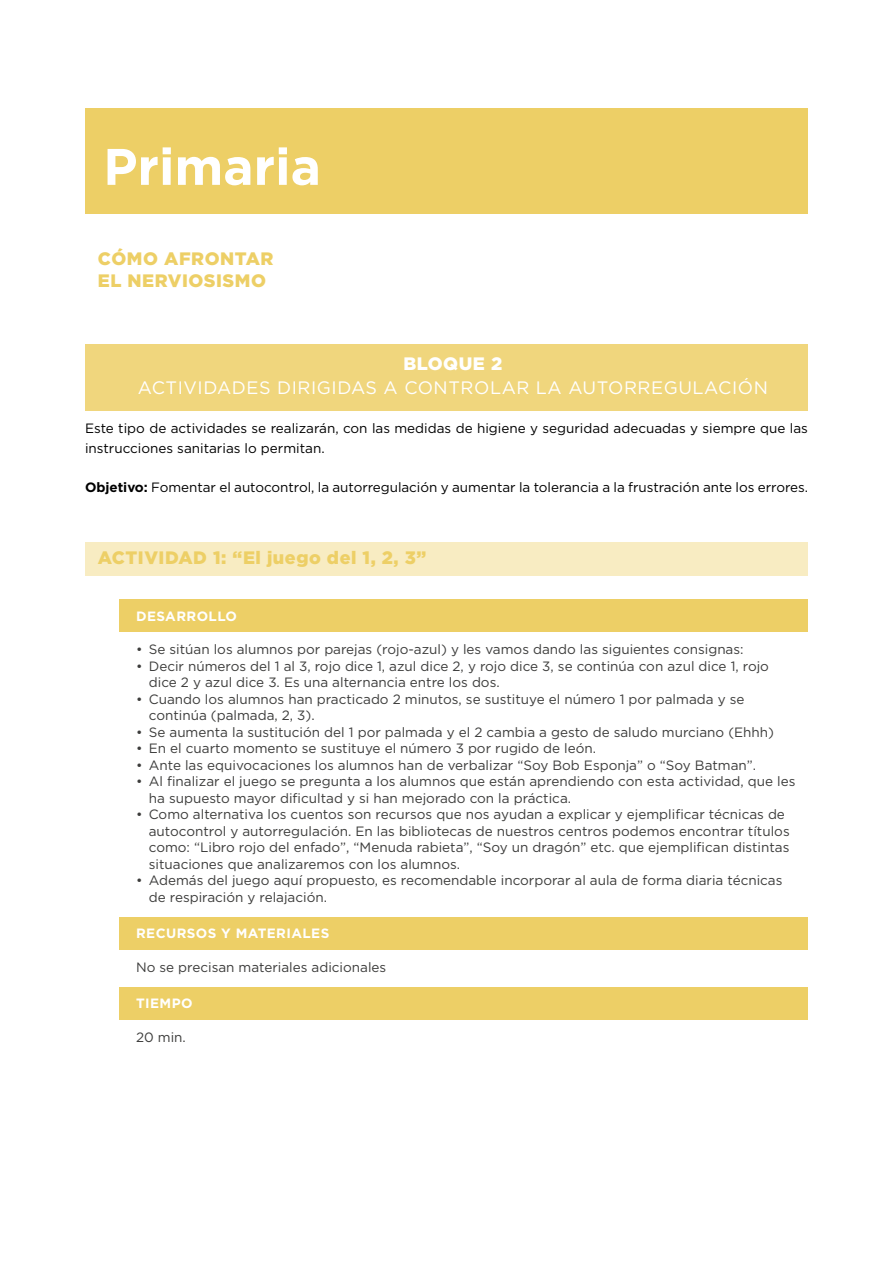
<style>
.page{position:relative;width:893px;height:1263px;background:#fff}
.page>*{position:absolute;margin:0;border:0;box-sizing:border-box;transform-origin:0 0}
.t1{font:700 51.3px "Gotham";color:#fff}
.t2{font:900 18px/21.6px "Gotham";letter-spacing:.03em;color:#edcf66}
.t3{font:18px "Gotham";letter-spacing:.03em;color:#fff}
.t4{font:900 18px "Gotham";letter-spacing:.03em;color:#fff}
.t5{font:13.5px/16.5px "Gotham";color:#3c3c3b}
.t6{font:13.5px/19.5px "Gotham";color:#000}
.t7{font:700 13.5px "Gotham";letter-spacing:.03em;color:#fff}
.s1{font-weight:700}
</style>
<div class="page">
<div style="left:85px;top:108px;width:723px;height:106px;background:#edcf66"></div>
<div style="left:85px;top:344px;width:723px;height:67px;background:#f0d67d"></div>
<div style="left:85px;top:543px;width:723px;height:33px;background:#f8ecc2"></div>
<div style="left:119px;top:599px;width:689px;height:33px;background:#edcf66"></div>
<div style="left:119px;top:917px;width:689px;height:32px;background:#edcf66"></div>
<div style="left:119px;top:987px;width:689px;height:32px;background:#edcf66"></div>
<h1 class="t1" style="left:103px;top:137px;width:219px">Primaria</h1>
<h2 class="t2" style="left:98px;top:247px;width:177px">CÓMO AFRONTAR<br>EL NERVIOSISMO</h2>
<h2 class="t4" style="left:403px;top:354px;width:100px">BLOQUE 2</h2>
<h2 class="t3" style="left:138px;top:376px;width:632px">ACTIVIDADES DIRIGIDAS A CONTROLAR LA AUTORREGULACIÓN</h2>
<p class="t6" style="left:85px;top:418px;width:724px">Este tipo de actividades se realizarán, con las medidas de higiene y seguridad adecuadas y siempre que las instrucciones sanitarias lo permitan.</p>
<p class="t6" style="left:85px;top:477px;width:724px"><span class="s1">Objetivo:</span> Fomentar el autocontrol, la autorregulación y aumentar la tolerancia a la frustración ante los errores.</p>
<h2 class="t2" style="left:98px;top:547px;width:330px">ACTIVIDAD 1: “El juego del 1, 2, 3”</h2>
<p class="t7" style="left:136px;top:608px;width:102px">DESARROLLO</p>
<p class="t5" style="left:136px;top:641px;width:609px">• Se sitúan los alumnos por parejas (rojo-azul) y les vamos dando las siguientes consignas:</p>
<p class="t5" style="left:149px;top:657px;width:622px;text-indent:-13px">• Decir números del 1 al 3, rojo dice 1, azul dice 2, y rojo dice 3, se continúa con azul dice 1, rojo dice 2 y azul dice 3. Es una alternancia entre los dos.</p>
<p class="t5" style="left:149px;top:690px;width:597px;text-indent:-13px">• Cuando los alumnos han practicado 2 minutos, se sustituye el número 1 por palmada y se continúa (palmada, 2, 3).</p>
<p class="t5" style="left:136px;top:723px;width:639px">• Se aumenta la sustitución del 1 por palmada y el 2 cambia a gesto de saludo murciano (Ehhh)</p>
<p class="t5" style="left:136px;top:740px;width:462px">• En el cuarto momento se sustituye el número 3 por rugido de león.</p>
<p class="t5" style="left:136px;top:756px;width:622px">• Ante las equivocaciones los alumnos han de verbalizar “Soy Bob Esponja” o “Soy Batman”.</p>
<p class="t5" style="left:149px;top:773px;width:648px;text-indent:-13px">• Al finalizar el juego se pregunta a los alumnos que están aprendiendo con esta actividad, que les ha supuesto mayor dificultad y si han mejorado con la práctica.</p>
<p class="t5" style="left:149px;top:806px;width:642px;text-indent:-13px">• Como alternativa los cuentos son recursos que nos ayudan a explicar y ejemplificar técnicas de autocontrol y autorregulación. En las bibliotecas de nuestros centros podemos encontrar títulos como: “Libro rojo del enfado”, “Menuda rabieta”, “Soy un dragón” etc. que ejemplifican distintas situaciones que analizaremos con los alumnos.</p>
<p class="t5" style="left:149px;top:872px;width:635px;text-indent:-13px">• Además del juego aquí propuesto, es recomendable incorporar al aula de forma diaria técnicas de respiración y relajación.</p>
<p class="t7" style="left:136px;top:925px;width:195px">RECURSOS Y MATERIALES</p>
<p class="t5" style="left:136px;top:958px;width:252px">No se precisan materiales adicionales</p>
<p class="t7" style="left:136px;top:995px;width:58px">TIEMPO</p>
<p class="t5" style="left:136px;top:1028px;width:51px">20 min.</p>
</div>
